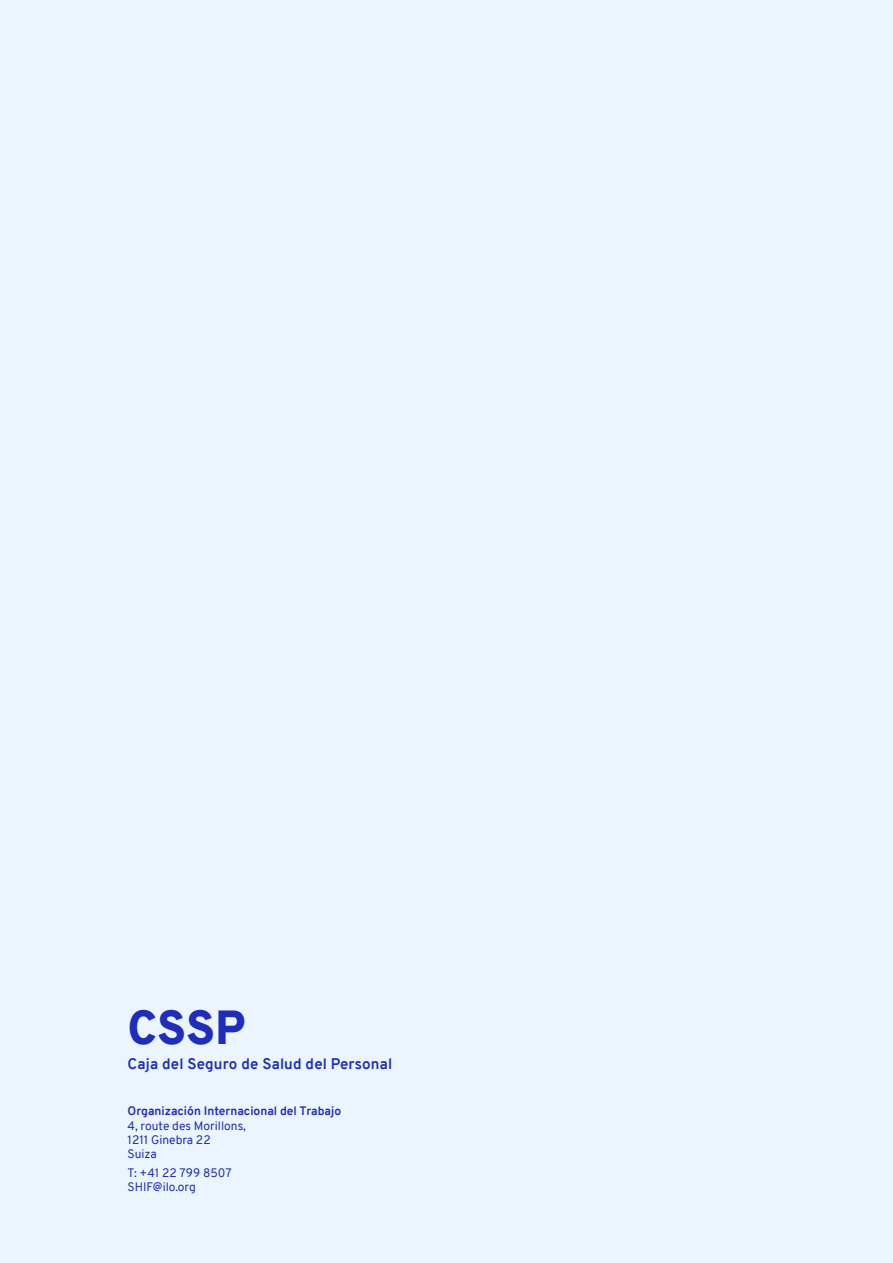
<style>
.page{position:relative;width:893px;height:1263px;background:#ebf5fd}
.page>*{position:absolute;margin:0;border:0;box-sizing:border-box;transform-origin:0 0}
.t1{font:900 46.65px "Overpass";color:#1e2dbe}
.t2{font:700 15px "Overpass";letter-spacing:.01em;color:#1e2dbe}
.t3{font:12px/14.4px "Overpass";color:#1e2dbe}
.s1{font-weight:700}
</style>
<div class="page">
<p class="t1" style="left:128px;top:994px;width:119px">CSSP</p>
<p class="t2" style="left:128px;top:1053px;width:266px">Caja del Seguro de Salud del Personal</p>
<p class="t3" style="left:128px;top:1104px;width:215px"><span class="s1">Organización Internacional del Trabajo<br></span>4, route des Morillons,<br>1211 Ginebra 22<br>Suiza</p>
<p class="t3" style="left:128px;top:1166px;width:106px">T: +41 22 799 8507</p>
<p class="t3" style="left:128px;top:1180px;width:70px">SHIF@ilo.org</p>
</div>
